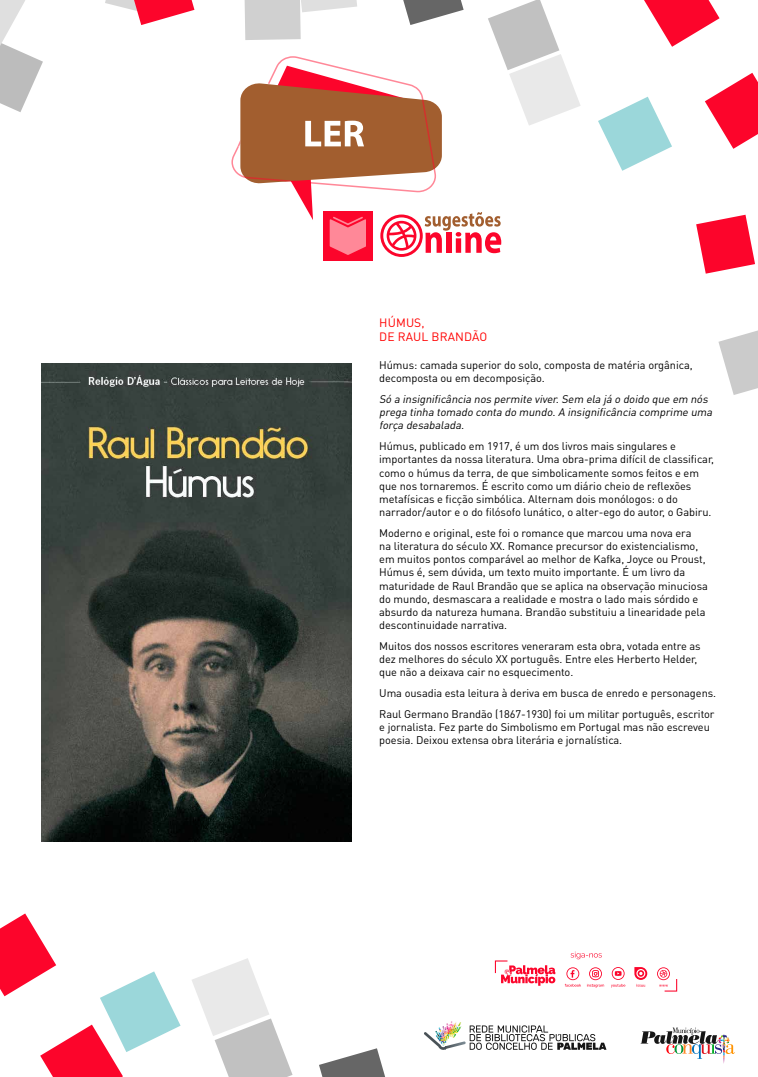
<style>
.page{position:relative;width:758px;height:1077px;background:#fff}
.page>*{position:absolute;margin:0;border:0;box-sizing:border-box;transform-origin:0 0}
.t1{font:12px/14.4px "DIN Pro";letter-spacing:.01em;color:#f00}
.t2{font:11px/13.2px "DIN Pro";letter-spacing:-.005em;color:#000}
.t3{font:italic 11px/13.2px "DIN Pro";color:#000}
</style>
<div class="page">
<svg style="left:0;top:0;width:43px;height:112px"></svg>
<svg style="left:696px;top:215px;width:59px;height:59px"></svg>
<svg style="left:718px;top:330px;width:40px;height:65px"></svg>
<svg style="left:105px;top:0;width:89px;height:25px"></svg>
<svg style="left:598px;top:97px;width:74px;height:74px"></svg>
<svg style="left:705px;top:73px;width:53px;height:76px"></svg>
<svg style="left:644px;top:0;width:76px;height:47px"></svg>
<div style="left:323px;top:211px;width:49px;height:49px;background:#fc052b"></div>
<svg style="left:231px;top:0;width:350px;height:257px"></svg>
<svg style="left:319px;top:1048px;width:66px;height:28px"></svg>
<svg style="left:192px;top:958px;width:101px;height:118px"></svg>
<svg style="left:0;top:913px;width:181px;height:163px"></svg>
<svg style="left:571px;top:951px;width:31px;height:8px"></svg>
<svg style="left:495px;top:960px;width:60px;height:25px"></svg>
<svg style="left:565px;top:967px;width:16px;height:19px"></svg>
<svg style="left:587px;top:967px;width:17px;height:20px"></svg>
<svg style="left:611px;top:967px;width:14px;height:20px"></svg>
<svg style="left:634px;top:967px;width:13px;height:19px"></svg>
<svg style="left:657px;top:967px;width:20px;height:24px"></svg>
<svg style="left:424px;top:1021px;width:182px;height:28px"></svg>
<svg style="left:641px;top:1027px;width:94px;height:36px"></svg>
<img style="left:41px;top:363px;width:311px;height:478px">
<p class="t1" style="left:379px;top:315px;width:109px">Húmus,<br>de Raul Brandão</p>
<p class="t2" style="left:379px;top:358px;width:315px">Húmus: camada superior do solo, composta de matéria orgânica, decomposta ou em decomposição.</p>
<p class="t3" style="left:379px;top:392px;width:337px">Só a insignificância nos permite viver.Sem ela já o doido que em nós prega tinha tomado conta do mundo.A insignificância comprime uma força desabalada.</p>
<p class="t2" style="left:379px;top:439px;width:336px">Húmus, publicado em 1917, é um dos livros mais singulares e importantes da nossa literatura. U ma obra-prima difícil de classificar, como o húmus da terra, de que simbolicamente somos feitos e em que nos tornaremos. É escrito como um diário cheio de reflexões metafísicas e ficção simbólica. Alternam dois monólogos: o do narrador/autor e o do filósofo lunático, o alter-ego do autor, o Gabiru.</p>
<p class="t2" style="left:379px;top:526px;width:330px">Moderno e original, este foi o romance que marcou uma nova era<br>na literatura do século XX. Romance precursor do existencialismo, em muitos pontos comparável ao melhor de Kafka, Joyce ou Proust, Húmus é, sem dúvida, um texto muito importante. É um livro da maturidade de Raul Brandão que se aplica na observação minuciosa do mundo, desmascara a realidade e mostra o lado mais sórdido e absurdo da natureza humana. Brandão substituiu a linearidade pela descontinuidade narrativa.</p>
<p class="t2" style="left:379px;top:639px;width:323px">M uitos dos nossos escritores veneraram esta obra, votada entre as dez melhores do século XX português. Entre eles Herberto Helder, que não a deixava cair no esquecimento.</p>
<p class="t2" style="left:379px;top:682px;width:338px;line-height:20.7px">U ma ousadia esta leitura à deriva em busca de enredo e personagens.<br>Raul Germano Brandão (1867-1930) foi um militar português, escritor</p>
<p class="t2" style="left:379px;top:720px;width:332px">e jornalista. Fez parte do Simbolismo em Portugal mas não escreveu poesia. Deixou extensa obra literária e jornalística.</p>
</div>
